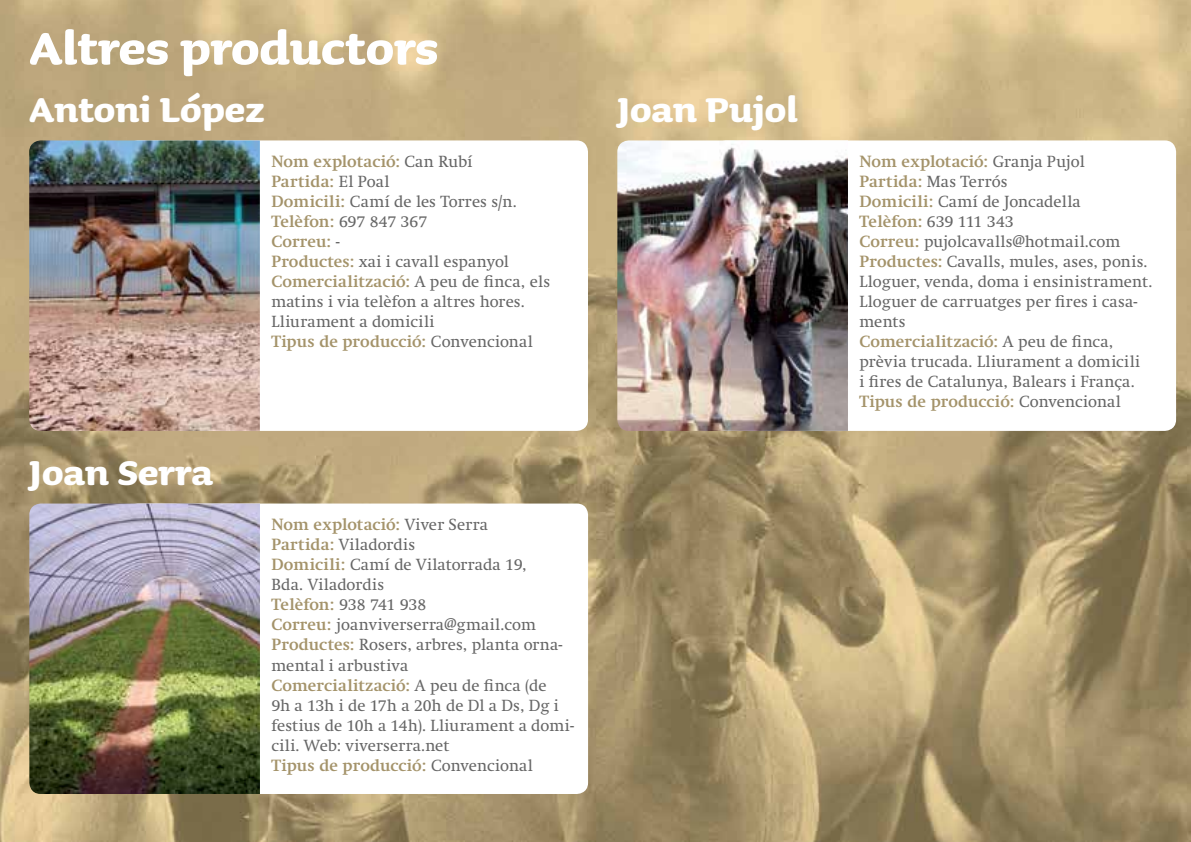
<style>
.page{position:relative;width:1191px;height:842px;background:#fff}
.page>*{position:absolute;margin:0;border:0;box-sizing:border-box;transform-origin:0 0}
.t1{font:700 58px "Sauna";color:#fff}
.t2{font:700 44px "Sauna";color:#fff}
.t3{font:16px/20px "Swift";letter-spacing:.01em;color:#666}
.s1{font-weight:700;color:#a4936a}
</style>
<div class="page">
<img style="left:0;top:0;width:1191px;height:842px">
<div style="left:126px;top:140px;width:462px;height:291px;background:#fff;border-radius:11px"></div>
<div style="left:127px;top:503px;width:461px;height:291px;background:#fff;border-radius:11px"></div>
<div style="left:714px;top:140px;width:462px;height:291px;background:#fff;border-radius:11px"></div>
<img style="left:29px;top:140px;width:231px;height:291px">
<img style="left:29px;top:503px;width:231px;height:291px">
<img style="left:617px;top:140px;width:231px;height:291px">
<h1 class="t1" style="left:29px;top:17px;width:411px">Altres productors</h1>
<h2 class="t2" style="left:29px;top:86px;width:237px">Antoni López</h2>
<p class="t3" style="left:271px;top:152px;width:280px"><span class="s1">Nom explotació:</span> Can Rubí<br><span class="s1">Partida:</span> El Poal<br><span class="s1">Domicili:</span> Camí de les Torres s/n.<br><span class="s1">Telèfon:</span> 697 847 367<br><span class="s1">Correu:</span> -<br><span class="s1">Productes:</span> xai i cavall espanyol<br><span class="s1">Comercialització:</span> A peu de finca, els matins i via telèfon a altres hores.<br>Lliurament a domicili<br><span class="s1">Tipus de producció:</span> Convencional</p>
<h2 class="t2" style="left:617px;top:86px;width:182px">Joan Pujol</h2>
<h2 class="t2" style="left:29px;top:449px;width:185px">Joan Serra</h2>
<p class="t3" style="left:271px;top:515px;width:304px"><span class="s1">Nom explotació:</span> Viver Serra<br><span class="s1">Partida:</span> Viladordis<br><span class="s1">Domicili:</span> Camí de Vilatorrada 19,<br>Bda. Viladordis<br><span class="s1">Telèfon:</span> 938 741 938<br><span class="s1">Correu:</span> joanviverserra@gmail.com<br><span class="s1">Productes:</span> Rosers, arbres, planta orna&shy;mental i arbustiva<br><span class="s1">Comercialització:</span> A peu de finca (de<br>9h a 13h i de 17h a 20h de Dl a Ds, Dg i festius de 10h a 14h). Lliurament a domi&shy;cili. Web: viverserra.net<br><span class="s1">Tipus de producció:</span> Convencional</p>
<p class="t3" style="left:859px;top:152px;width:294px"><span class="s1">Nom explotació:</span> Granja Pujol<br><span class="s1">Partida:</span> Mas Terrós<br><span class="s1">Domicili:</span> Camí de Joncadella<br><span class="s1">Telèfon:</span> 639 111 343<br><span class="s1">Correu:</span> pujolcavalls@hotmail.com<br><span class="s1">Productes:</span> Cavalls, mules, ases, ponis.<br>Lloguer, venda, doma i ensinistrament.<br>Lloguer de carruatges per fires i casa&shy;ments<br><span class="s1">Comercialització:</span> A peu de finca, prèvia trucada. Lliurament a domicili<br>i fires de Catalunya, Balears i França.<br><span class="s1">Tipus de producció:</span> Convencional</p>
</div>
